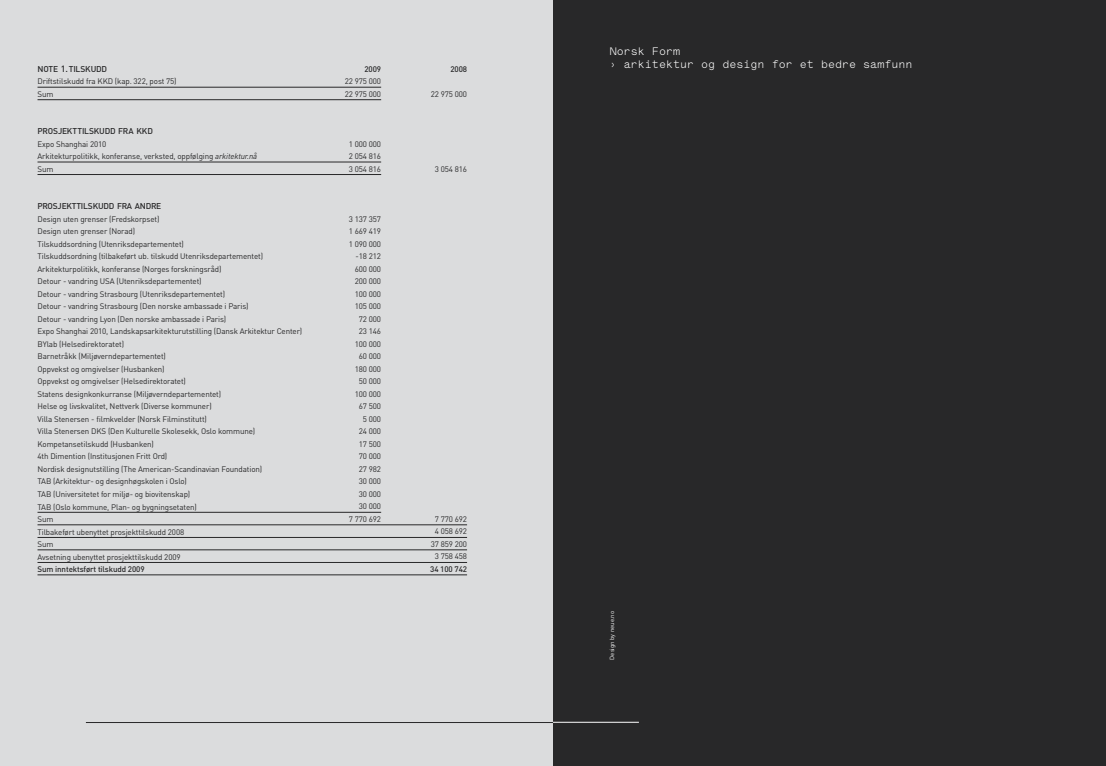
<style>
.page{position:relative;width:1106px;height:766px;background:#fff}
.page>*{position:absolute;margin:0;border:0;box-sizing:border-box;transform-origin:0 0}
.t1{font:700 11px/12.5px "Lettera";color:#fff}
.t2{font:500 9px "DIN Pro";color:#282829}
.t3{font:500 8.4px "DIN Pro";letter-spacing:-.02em;color:#282829}
.t4{font:8px/12.5px "DIN Pro";letter-spacing:-.015em;color:#282829}
.t5{font:500 8px "DIN Pro";letter-spacing:-.015em;color:#282829}
.t6{font:6px "DIN Pro";color:#fff}
.s1{font-family:"DIN";font-style:italic}
</style>
<div class="page">
<div style="left:0;top:0;width:553px;height:765px;background:#dbdcdd"></div>
<div style="left:553px;top:0;width:553px;height:765px;background:#282829"></div>
<hr style="left:86px;top:722px;width:553px;height:1px;background:#282829">
<hr style="left:553px;top:721px;width:86px;height:1px;background:#fff">
<hr style="left:38px;top:99px;width:343px;height:1px;background:#282829">
<hr style="left:38px;top:162px;width:343px;height:1px;background:#282829">
<hr style="left:38px;top:512px;width:343px;height:1px;background:#282829">
<hr style="left:38px;top:174px;width:343px;height:1px;background:#282829">
<hr style="left:38px;top:524px;width:429px;height:1px;background:#282829">
<hr style="left:38px;top:537px;width:429px;height:1px;background:#282829">
<hr style="left:38px;top:549px;width:429px;height:1px;background:#282829">
<hr style="left:38px;top:562px;width:429px;height:1px;background:#282829">
<hr style="left:38px;top:574px;width:429px;height:1px;background:#282829">
<hr style="left:38px;top:87px;width:343px;height:1px;background:#282829">
<p class="t2" style="left:61px;top:62px;width:9px">1.</p>
<p class="t3" style="left:38px;top:63px;width:71px">NOTE TILSKUDD</p>
<p class="t4" style="left:38px;top:75px;width:141px">Driftstilskudd fra KKD (kap. 322, post 75)<br>Sum</p>
<p class="t3" style="left:38px;top:125px;width:117px">PROSJEKTTILSKUDD FRA KKD</p>
<p class="t4" style="left:38px;top:137px;width:221px">Expo Shanghai 2010<br>Arkitekturpolitikk, konferanse, verksted, oppfølging <span class="s1">arkitektur.nå<br></span>Sum</p>
<p class="t3" style="left:38px;top:200px;width:125px">PROSJEKTTILSKUDD FRA ANDRE</p>
<p class="t4" style="left:38px;top:212px;width:266px">Design uten grenser (Fredskorpset)<br>Design uten grenser (Norad)<br>Tilskuddsordning (Utenriksdepartementet)<br>Tilskuddsordning (tilbakeført ub. tilskudd Utenriksdepartementet)<br>Arkitekturpolitikk, konferanse (Norges forskningsråd)<br>Detour - vandring USA (Utenriksdepartementet)<br>Detour - vandring Strasbourg (Utenriksdepartementet)<br>Detour - vandring Strasbourg (Den norske ambassade i Paris)<br>Detour - vandring Lyon (Den norske ambassade i Paris)<br>Expo Shanghai 2010, Landskapsarkitekturutstilling (Dansk Arkitektur Center)<br>BYlab (Helsedirektoratet)<br>Barnetråkk (Miljøverndepartementet)<br>Oppvekst og omgivelser (Husbanken)<br>Oppvekst og omgivelser (Helsedirektoratet)<br>Statens designkonkurranse (Miljøverndepartementet)<br>Helse og livskvalitet, Nettverk (Diverse kommuner)<br>Villa Stenersen - filmkvelder (Norsk Filminstitutt)<br>Villa Stenersen DKS (Den Kulturelle Skolesekk, Oslo kommune)<br>Kompetansetilskudd (Husbanken)<br>4th Dimention (Institusjonen Fritt Ord)<br>Nordisk designutstilling (The American-Scandinavian Foundation)<br>TAB (Arkitektur- og designhøgskolen i Oslo)<br>TAB (Universitetet for miljø- og biovitenskap)<br>TAB (Oslo kommune, Plan- og bygningsetaten)<br>Sum<br>Tilbakeført ubenyttet prosjekttilskudd 2008<br>Sum<br>Avsetning ubenyttet prosjekttilskudd 2009</p>
<p class="t5" style="left:38px;top:563px;width:109px">Sum inntektsført tilskudd 2009</p>
<p class="t5" style="left:364px;top:63px;width:18px">2009</p>
<p class="t4" style="left:345px;top:75px;width:38px">22 975 000<br>22 975 000</p>
<p class="t4" style="left:349px;top:137px;width:34px;text-align:justify">1 000 000<br>2 054 816<br>3 054 816</p>
<p class="t4" style="left:349px;top:212px;width:34px;text-align:right">3 137 357<br>1 669 419<br>1 090 000 -18 212<br>600 000<br>200 000<br>100 000<br>105 000<br>72 000<br>23 146<br>100 000<br>60 000<br>180 000<br>50 000<br>100 000<br>67 500<br>5 000<br>24 000<br>17 500<br>70 000<br>27 982<br>30 000<br>30 000<br>30 000<br>7 770 692</p>
<p class="t5" style="left:450px;top:63px;width:18px">2008</p>
<p class="t4" style="left:431px;top:87px;width:38px">22 975 000</p>
<p class="t4" style="left:435px;top:162px;width:34px">3 054 816</p>
<p class="t4" style="left:431px;top:512px;width:38px;text-align:center">7 770 692<br>4 058 692<br>37 859 200<br>3 758 458</p>
<p class="t5" style="left:430px;top:563px;width:38px">34 100 742</p>
<h1 class="t1" style="left:609px;top:45px;width:304px">Norsk Form<br>› arkitektur og design for et bedre samfunn</h1>
<p class="t6" style="left:608px;top:659px;width:50px;rotate:-90deg">Design by neue.no</p>
</div>
